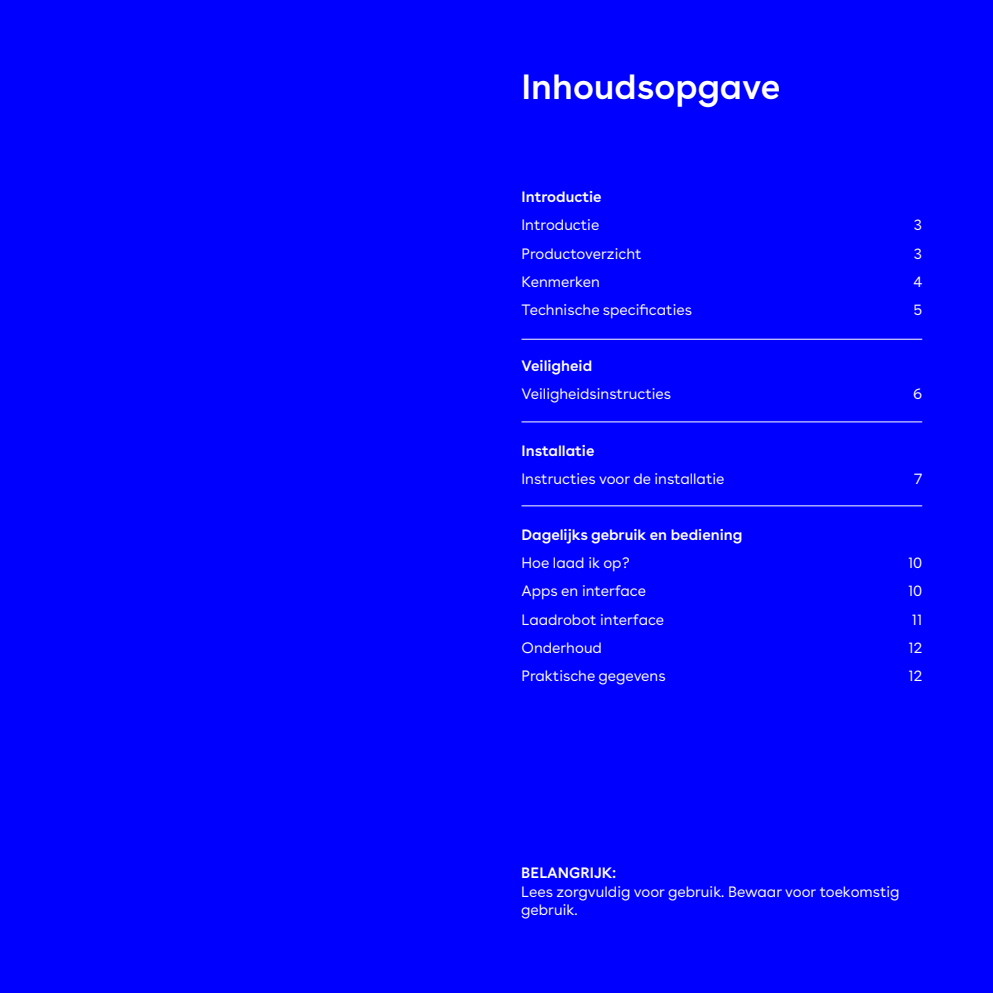
<style>
.page{position:relative;width:993px;height:993px;background:#fff}
.page>*{position:absolute;margin:0;border:0;box-sizing:border-box;transform-origin:0 0}
.t1{font:600 35px "Buenos Aires";color:#fff}
.t2{font:15px/28.2px "Buenos Aires";color:#fff}
.t3{font:600 15px "Buenos Aires";color:#fff}
</style>
<div class="page">
<div style="left:0;top:0;width:992px;height:992px;background:#00f"></div>
<hr style="left:521px;top:421px;width:400px;height:1px;background:#fff">
<hr style="left:521px;top:339px;width:400px;height:1px;background:#fff">
<hr style="left:521px;top:505px;width:400px;height:1px;background:#fff">
<h1 class="t1" style="left:521px;top:57px;width:260px">Inhoudsopgave</h1>
<p class="t3" style="left:521px;top:184px;width:82px">Introductie</p>
<p class="t2" style="left:521px;top:210px;width:172px">Introductie<br>Productoverzicht<br>Kenmerken<br>Technische specificaties</p>
<p class="t3" style="left:521px;top:353px;width:72px">Veiligheid</p>
<p class="t2" style="left:521px;top:378px;width:151px">Veiligheidsinstructies</p>
<p class="t3" style="left:521px;top:437px;width:74px">Installatie</p>
<p class="t2" style="left:521px;top:463px;width:204px">Instructies voor de installatie</p>
<p class="t3" style="left:521px;top:522px;width:222px">Dagelijks gebruik en bediening</p>
<p class="t2" style="left:521px;top:547px;width:146px">Hoe laad ik op?<br>Apps en interface<br>Laadrobot interface<br>Onderhoud<br>Praktische gegevens</p>
<p class="t2" style="left:913px;top:210px;width:11px;text-align:justify">3<br>3<br>4<br>5</p>
<p class="t2" style="left:912px;top:378px;width:11px">6</p>
<p class="t2" style="left:913px;top:463px;width:10px">7</p>
<p class="t2" style="left:907px;top:547px;width:16px;text-align:justify">10<br>10<br>11<br>12<br>12</p>
<p class="t3" style="left:521px;top:859px;width:97px">BELANGRIJK:</p>
<p class="t2" style="left:521px;top:880px;width:379px;line-height:18.8px">Lees zorgvuldig voor gebruik. Bewaar voor toekomstig gebruik.</p>
</div>
